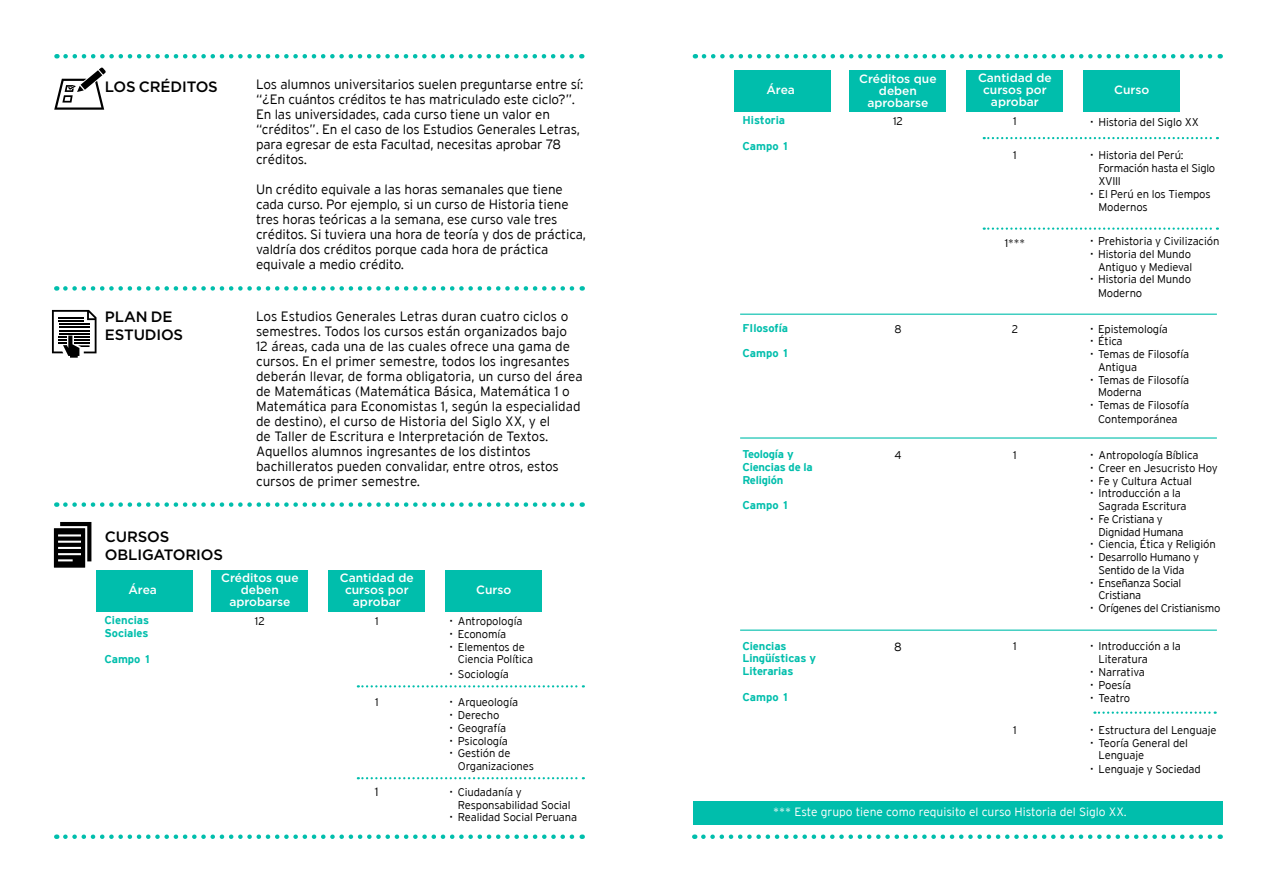
<style>
.page{position:relative;width:1276px;height:893px;background:#fff}
.page>*{position:absolute;margin:0;border:0;box-sizing:border-box;transform-origin:0 0}
.t1{font:500 15px/18px "Gotham";letter-spacing:-.01em;color:#000}
.t2{font:300 13.5px/15px "Interstate";letter-spacing:-.01em;color:#000}
.t3{font:500 12px/12px "Gotham";color:#fff;text-align:center}
.t4{font:300 12px "Interstate";color:#fff}
.t5{font:300 12px "Interstate";color:#000}
.t6{font:300 11.25px/12.9px "Interstate";letter-spacing:-.01em;color:#000}
.t7{font:300 11.25px/12.8px "Interstate";letter-spacing:-.03em;color:#000}
.t8{font:700 11.25px/12.8px "Interstate";letter-spacing:-.01em;color:#00beac}
</style>
<div class="page">
<svg style="left:66px;top:54px;width:516px;height:5px"></svg>
<svg style="left:704px;top:54px;width:516px;height:5px"></svg>
<svg style="left:65px;top:286px;width:518px;height:5px"></svg>
<svg style="left:65px;top:834px;width:518px;height:5px"></svg>
<svg style="left:703px;top:834px;width:517px;height:5px"></svg>
<svg style="left:65px;top:502px;width:518px;height:5px"></svg>
<svg style="left:52px;top:310px;width:45px;height:48px"></svg>
<div style="left:96px;top:570px;width:96px;height:41px;background:#00beac"></div>
<div style="left:212px;top:570px;width:96px;height:41px;background:#00beac"></div>
<div style="left:328px;top:570px;width:97px;height:41px;background:#00beac"></div>
<div style="left:445px;top:570px;width:97px;height:41px;background:#00beac"></div>
<svg style="left:358px;top:685px;width:226px;height:2px"></svg>
<svg style="left:983px;top:137px;width:235px;height:2px"></svg>
<svg style="left:983px;top:227px;width:235px;height:3px"></svg>
<svg style="left:358px;top:777px;width:226px;height:2px"></svg>
<hr style="left:740px;top:314px;width:477px;height:1px;background:#00beac">
<hr style="left:740px;top:437px;width:477px;height:2px;background:#00beac">
<hr style="left:740px;top:630px;width:477px;height:1px;background:#00beac">
<svg style="left:54px;top:67px;width:52px;height:43px"></svg>
<svg style="left:54px;top:522px;width:37px;height:46px"></svg>
<div style="left:693px;top:802px;width:530px;height:23px;background:#00beac"></div>
<svg style="left:1094px;top:711px;width:121px;height:3px"></svg>
<div style="left:734px;top:70px;width:96px;height:42px;background:#00beac"></div>
<div style="left:849px;top:70px;width:97px;height:42px;background:#00beac"></div>
<div style="left:966px;top:70px;width:97px;height:42px;background:#00beac"></div>
<div style="left:1083px;top:70px;width:97px;height:42px;background:#00beac"></div>
<p class="t1" style="left:105px;top:78px;width:114px">LOS CRÉDITOS</p>
<p class="t1" style="left:105px;top:307px;width:80px">PLAN DE<br>ESTUDIOS</p>
<p class="t1" style="left:105px;top:527px;width:120px">CURSOS<br>OBLIGATORIOS</p>
<p class="t2" style="left:256px;top:76px;width:329px">Los alumnos universitarios suelen preguntarse entre sí: “¿En cuántos créditos te has matriculado este ciclo?”.<br>En las universidades, cada curso tiene un valor en “créditos”. En el caso de los Estudios Generales Letras, para egresar de esta Facultad, necesitas aprobar 78 créditos.</p>
<p class="t2" style="left:256px;top:181px;width:332px">Un crédito equivale a las horas semanales que tiene cada curso. Por ejemplo, si un curso de Historia tiene tres horas teóricas a la semana, ese curso vale tres créditos. Si tuviera una hora de teoría y dos de práctica, valdría dos créditos porque cada hora de práctica equivale a medio crédito.</p>
<p class="t2" style="left:256px;top:308px;width:328px">Los Estudios Generales Letras duran cuatro ciclos o semestres. Todos los cursos están organizados bajo<br>12 áreas, cada una de las cuales ofrece una gama de cursos. En el primer semestre, todos los ingresantes deberán llevar, de forma obligatoria, un curso del área de Matemáticas (Matemática Básica, Matemática 1 o Matemática para Economistas 1, según la especialidad de destino), el curso de Historia del Siglo XX, y el<br>de Taller de Escritura e Interpretación de Textos.<br>Aquellos alumnos ingresantes de los distintos bachilleratos pueden convalidar, entre otros, estos cursos de primer semestre.</p>
<p class="t3" style="left:128px;top:584px;width:30px">Área</p>
<p class="t3" style="left:221px;top:572px;width:79px">Créditos que deben aprobarse</p>
<p class="t3" style="left:340px;top:571px;width:75px">Cantidad de cursos por aprobar</p>
<p class="t8" style="left:104px;top:614px;width:46px">Ciencias<br>Sociales</p>
<p class="t8" style="left:104px;top:652px;width:48px">Campo 1</p>
<p class="t6" style="left:255px;top:615px;width:11px">12</p>
<p class="t6" style="left:375px;top:615px;width:5px">1</p>
<p class="t6" style="left:375px;top:696px;width:5px">1</p>
<p class="t5" style="left:375px;top:785px;width:5px">1</p>
<p class="t3" style="left:476px;top:584px;width:37px">Curso</p>
<p class="t6" style="left:458px;top:615px;width:77px">Antropología<br>Economía<br>Elementos de<br>Ciencia Política</p>
<p class="t6" style="left:458px;top:667px;width:53px">Sociología</p>
<p class="t6" style="left:458px;top:696px;width:78px">Arqueología<br>Derecho<br>Geografía<br>Psicología<br>Gestión de<br>Organizaciones</p>
<p class="t6" style="left:458px;top:785px;width:121px">Ciudadanía y<br>Responsabilidad Social<br>Realidad Social Peruana</p>
<p class="t3" style="left:766px;top:84px;width:30px">Área</p>
<p class="t3" style="left:859px;top:72px;width:79px">Créditos que deben aprobarse</p>
<p class="t3" style="left:978px;top:72px;width:75px">Cantidad de cursos por aprobar</p>
<p class="t8" style="left:742px;top:114px;width:44px">Historia</p>
<p class="t8" style="left:742px;top:139px;width:48px">Campo 1</p>
<p class="t8" style="left:742px;top:321px;width:47px">FIlosofía</p>
<p class="t8" style="left:742px;top:347px;width:48px">Campo 1</p>
<p class="t8" style="left:742px;top:448px;width:72px">Teología y<br>Ciencias de la<br>Religión</p>
<p class="t8" style="left:742px;top:499px;width:48px">Campo 1</p>
<p class="t8" style="left:742px;top:639px;width:75px">Ciencias<br>Lingüísticas y<br>Literarias</p>
<p class="t8" style="left:742px;top:690px;width:48px">Campo 1</p>
<p class="t6" style="left:893px;top:115px;width:11px">12</p>
<p class="t6" style="left:1013px;top:115px;width:5px">1</p>
<p class="t6" style="left:1013px;top:149px;width:5px">1</p>
<p class="t6" style="left:1004px;top:237px;width:22px">1***</p>
<p class="t6" style="left:894px;top:322px;width:9px">8</p>
<p class="t6" style="left:1011px;top:322px;width:8px">2</p>
<p class="t6" style="left:894px;top:449px;width:9px">4</p>
<p class="t6" style="left:1013px;top:449px;width:5px">1</p>
<p class="t5" style="left:894px;top:640px;width:9px">8</p>
<p class="t6" style="left:1013px;top:640px;width:5px">1</p>
<p class="t6" style="left:1013px;top:723px;width:5px">1</p>
<p class="t3" style="left:1114px;top:84px;width:37px">Curso</p>
<p class="t6" style="left:1098px;top:115px;width:102px">Historia del Siglo XX</p>
<p class="t6" style="left:1098px;top:149px;width:118px">Historia del Perú:<br>Formación hasta el Siglo<br>XVIII<br>El Perú en los Tiempos<br>Modernos</p>
<p class="t6" style="left:1098px;top:234px;width:123px">Prehistoria y Civilización<br>Historia del Mundo<br>Antiguo y Medieval<br>Historia del Mundo<br>Moderno</p>
<p class="t6" style="left:1098px;top:322px;width:93px">Epistemología<br>Ética<br>Temas de Filosofía<br>Antigua<br>Temas de Filosofía<br>Moderna<br>Temas de Filosofía<br>Contemporánea</p>
<p class="t7" style="left:1098px;top:449px;width:123px">Antropología Bíblica<br>Creer en Jesucristo Hoy<br>Fe y Cultura Actual<br>Introducción a la<br>Sagrada Escritura<br>Fe Cristiana y<br>Dignidad Humana<br>Ciencia, Ética y Religión<br>Desarrollo Humano y<br>Sentido de la Vida<br>Enseñanza Social<br>Cristiana<br>Orígenes del Cristianismo</p>
<p class="t6" style="left:1098px;top:640px;width:84px">Introducción a la<br>Literatura<br>Narrativa<br>Poesía<br>Teatro</p>
<p class="t6" style="left:1098px;top:723px;width:120px">Estructura del Lenguaje<br>Teoría General del<br>Lenguaje<br>Lenguaje y Sociedad</p>
<p class="t4" style="left:773px;top:805px;width:355px">*** Este grupo tiene como requisito el curso Historia del Siglo XX.</p>
</div>
